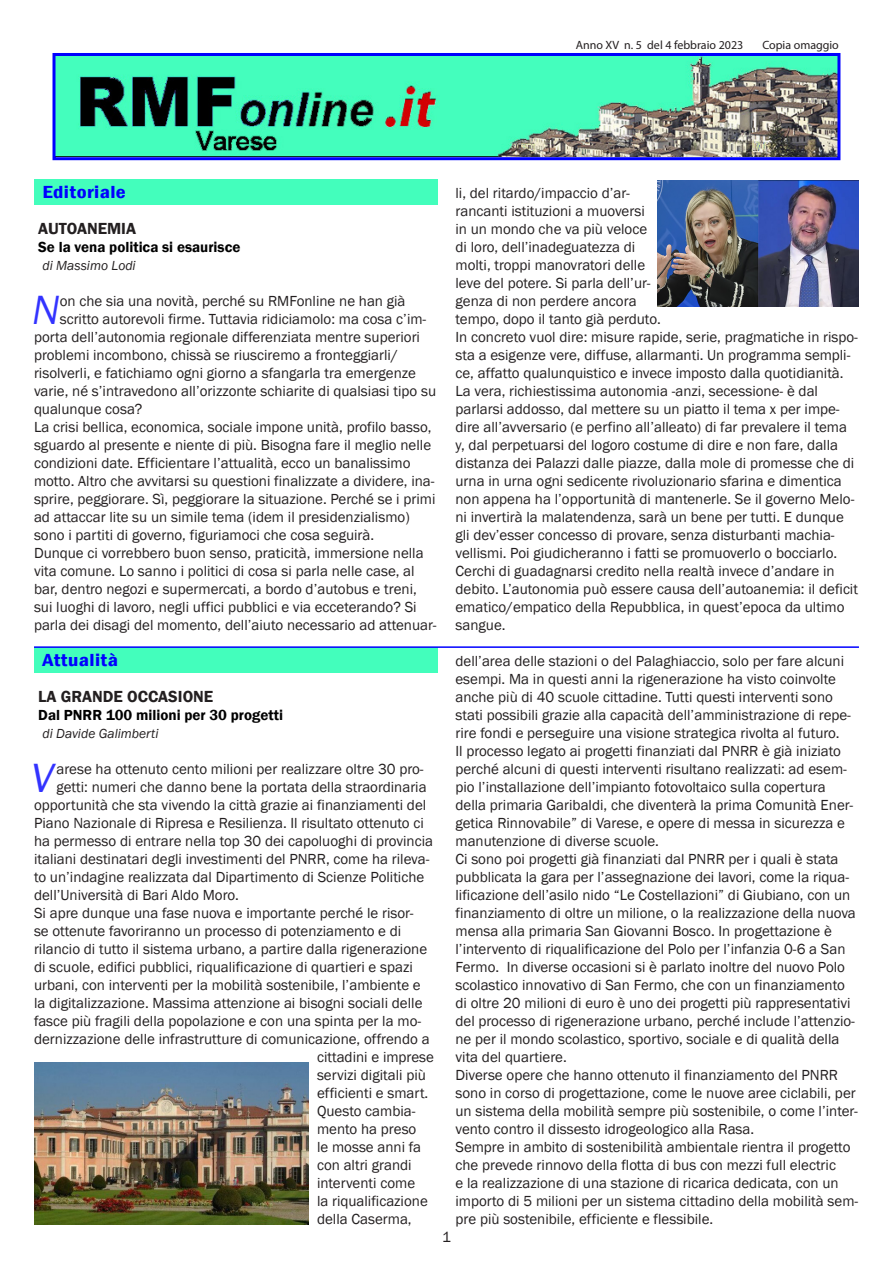
<style>
.page{position:relative;width:893px;height:1263px;background:#fff}
.page>*{position:absolute;margin:0;border:0;box-sizing:border-box;transform-origin:0 0}
.Corpo{font:italic 42px "Franklin Gothic";color:#33f}
.Normale{font:600 condensed 18px "Franklin Gothic";letter-spacing:.02em;color:#00f;scale:1.2 1}
.t1{font:600 16.5px "Franklin Gothic";color:#231f20}
.Corpo-2{font:15px/18px "Franklin Gothic";color:#231f20}
.t2{font:600 15px "Franklin Gothic";color:#000}
.t3{font:italic 13.5px "Franklin Gothic";color:#231f20}
.t4{font:12px "Myriad Pro";color:#231f20}
</style>
<div class="page">
<img style="left:657px;top:180px;width:202px;height:126px">
<img style="left:34px;top:1062px;width:274px;height:162px">
<img style="left:56px;top:57px;width:780px;height:99px">
<div style="left:52px;top:53px;width:788px;height:107px;border:3px solid #00f"></div>
<div style="left:34px;top:179px;width:404px;height:26px;background:#43febc"></div>
<div style="left:34px;top:647px;width:403px;height:26px;background:#43febc"></div>
<hr style="left:34px;top:646px;width:825px;height:2px;background:#00f">
<p class="t4" style="left:576px;top:38px;width:169px">Anno XV n. 5 del 4 febbraio 2023</p>
<p class="t4" style="left:762px;top:38px;width:78px">Copia omaggio</p>
<p class="Normale" style="left:43px;top:180px;width:71px">Editoriale</p>
<p class="t1" style="left:38px;top:218px;width:99px">AUTOANEMIA</p>
<p class="t2" style="left:38px;top:238px;width:204px">Se la vena politica si esaurisce</p>
<p class="t3" style="left:43px;top:257px;width:95px">di Massimo Lodi</p>
<p class="Corpo" style="left:32px;top:284px;width:29px">N</p>
<p class="Corpo-2" style="left:60px;top:292px;width:347px">on che sia una novità, perché su RMFonline ne han già</p>
<p class="Corpo-2" style="left:60px;top:310px;width:368px">scritto autorevoli firme. Tuttavia ridiciamolo: ma cosa c’im-</p>
<p class="Corpo-2" style="left:34px;top:328px;width:388px">porta dell’autonomia regionale differenziata mentre superiori</p>
<p class="Corpo-2" style="left:34px;top:346px;width:365px">problemi incombono, chissà se riusciremo a fronteggiarli/</p>
<p class="Corpo-2" style="left:34px;top:364px;width:384px">risolverli, e fatichiamo ogni giorno a sfangarla tra emergenze</p>
<p class="Corpo-2" style="left:34px;top:382px;width:404px">varie, né s’intravedono all’orizzonte schiarite di qualsiasi tipo su</p>
<p class="Corpo-2" style="left:34px;top:400px;width:110px">qualunque cosa?</p>
<p class="Corpo-2" style="left:34px;top:418px;width:403px">La crisi bellica, economica, sociale impone unità, profilo basso, sguardo al presente e niente di più. Bisogna fare il meglio nelle condizioni date. Efficientare l’attualità, ecco un banalissimo motto. Altro che avvitarsi su questioni finalizzate a dividere, ina&shy;sprire, peggiorare. Sì, peggiorare la situazione. Perché se i primi ad attaccar lite su un simile tema (idem il presidenzialismo) sono i partiti di governo, figuriamoci che cosa seguirà.</p>
<p class="Corpo-2" style="left:34px;top:544px;width:404px">Dunque ci vorrebbero buon senso, praticità, immersione nella vita comune. Lo sanno i politici di cosa si parla nelle case, al bar, dentro negozi e supermercati, a bordo d’autobus e treni, sui luoghi di lavoro, negli uffici pubblici e via ecceterando? Si parla dei disagi del momento, dell’aiuto necessario ad attenuar-</p>
<p class="Normale" style="left:43px;top:648px;width:64px">Attualità</p>
<p class="t1" style="left:38px;top:686px;width:176px">LA GRANDE OCCASIONE</p>
<p class="t2" style="left:38px;top:706px;width:246px">Dal PNRR 100 milioni per 30 progetti</p>
<p class="t3" style="left:43px;top:725px;width:117px">di Davide Galimberti</p>
<p class="Corpo" style="left:31px;top:752px;width:24px">V</p>
<p class="Corpo-2" style="left:56px;top:760px;width:369px">arese ha ottenuto cento milioni per realizzare oltre 30 pro-</p>
<p class="Corpo-2" style="left:56px;top:778px;width:372px">getti: numeri che danno bene la portata della straordinaria</p>
<p class="Corpo-2" style="left:34px;top:796px;width:394px">opportunità che sta vivendo la città grazie ai finanziamenti del</p>
<p class="Corpo-2" style="left:34px;top:814px;width:391px">Piano Nazionale di Ripresa e Resilienza. Il risultato ottenuto ci</p>
<p class="Corpo-2" style="left:34px;top:832px;width:401px">ha permesso di entrare nella top 30 dei capoluoghi di provincia</p>
<p class="Corpo-2" style="left:34px;top:850px;width:397px">italiani destinatari degli investimenti del PNRR, come ha rileva-</p>
<p class="Corpo-2" style="left:34px;top:868px;width:392px">to un’indagine realizzata dal Dipartimento di Scienze Politiche</p>
<p class="Corpo-2" style="left:34px;top:886px;width:206px">dell’Università di Bari Aldo Moro.</p>
<p class="Corpo-2" style="left:34px;top:904px;width:381px">Si apre dunque una fase nuova e importante perché le risor-</p>
<p class="Corpo-2" style="left:34px;top:922px;width:369px">se ottenute favoriranno un processo di potenziamento e di</p>
<p class="Corpo-2" style="left:34px;top:940px;width:395px">rilancio di tutto il sistema urbano, a partire dalla rigenerazione</p>
<p class="Corpo-2" style="left:34px;top:958px;width:380px">di scuole, edifici pubblici, riqualificazione di quartieri e spazi</p>
<p class="Corpo-2" style="left:34px;top:976px;width:388px">urbani, con interventi per la mobilità sostenibile, l’ambiente e</p>
<p class="Corpo-2" style="left:34px;top:994px;width:390px">la digitalizzazione. Massima attenzione ai bisogni sociali delle</p>
<p class="Corpo-2" style="left:34px;top:1012px;width:389px">fasce più fragili della popolazione e con una spinta per la mo-</p>
<p class="Corpo-2" style="left:34px;top:1030px;width:397px">dernizzazione delle infrastrutture di comunicazione, offrendo a</p>
<p class="Corpo-2" style="left:317px;top:1048px;width:119px">cittadini e imprese</p>
<p class="Corpo-2" style="left:317px;top:1066px;width:110px">servizi digitali più</p>
<p class="Corpo-2" style="left:317px;top:1084px;width:113px">efficienti e smart.</p>
<p class="Corpo-2" style="left:317px;top:1102px;width:112px">Questo cambia&shy;mento ha preso le mosse anni fa con altri grandi interventi come la riqualificazione della Caserma,</p>
<p class="Corpo-2" style="left:455px;top:184px;width:207px">li, del ritardo/impaccio d’ar&shy;rancanti istituzioni a muoversi<br>in un mondo che va più veloce di loro, dell’inadeguatezza di molti, troppi manovratori delle leve del potere. Si parla dell’ur&shy;genza di non perdere ancora tempo, dopo il tanto già perduto.</p>
<p class="Corpo-2" style="left:455px;top:328px;width:404px">In concreto vuol dire: misure rapide, serie, pragmatiche in rispo&shy;sta a esigenze vere, diffuse, allarmanti. Un programma sempli&shy;ce, affatto qualunquistico e invece imposto dalla quotidianità.<br>La vera, richiestissima autonomia -anzi, secessione- è dal parlarsi addosso, dal mettere su un piatto il tema x per impe&shy;dire all’avversario (e perfino all’alleato) di far prevalere il tema y, dal perpetuarsi del logoro costume di dire e non fare, dalla distanza dei Palazzi dalle piazze, dalla mole di promesse che di urna in urna ogni sedicente rivoluzionario sfarina e dimentica non appena ha l’opportunità di mantenerle. Se il governo Melo&shy;ni invertirà la malatendenza, sarà un bene per tutti. E dunque gli dev’esser concesso di provare, senza disturbanti machia&shy;vellismi. Poi giudicheranno i fatti se promuoverlo o bocciarlo.<br>Cerchi di guadagnarsi credito nella realtà invece d’andare in debito. L’autonomia può essere causa dell’autoanemia: il deficit ematico/empatico della Repubblica, in quest’epoca da ultimo sangue.</p>
<p class="Corpo-2" style="left:455px;top:652px;width:397px">dell’area delle stazioni o del Palaghiaccio, solo per fare alcuni esempi. Ma in questi anni la rigenerazione ha visto coinvolte anche più di 40 scuole cittadine. Tutti questi interventi sono stati possibili grazie alla capacità dell’amministrazione di repe&shy;rire fondi e perseguire una visione strategica rivolta al futuro.</p>
<p class="Corpo-2" style="left:455px;top:742px;width:399px">Il processo legato ai progetti finanziati dal PNRR è già iniziato perché alcuni di questi interventi risultano realizzati: ad esem&shy;pio l’installazione dell’impianto fotovoltaico sulla copertura della primaria Garibaldi, che diventerà la prima Comunità Ener&shy;getica Rinnovabile” di Varese, e opere di messa in sicurezza e manutenzione di diverse scuole.</p>
<p class="Corpo-2" style="left:455px;top:850px;width:402px">Ci sono poi progetti già finanziati dal PNRR per i quali è stata pubblicata la gara per l’assegnazione dei lavori, come la riqua&shy;lificazione dell’asilo nido “Le Costellazioni” di Giubiano, con un finanziamento di oltre un milione, o la realizzazione della nuova mensa alla primaria San Giovanni Bosco. In progettazione è l’intervento di riqualificazione del Polo per l’infanzia 0-6 a San Fermo. In diverse occasioni si è parlato inoltre del nuovo Polo scolastico innovativo di San Fermo, che con un finanziamento di oltre 20 milioni di euro è uno dei progetti più rappresentativi del processo di rigenerazione urbano, perché include l’attenzio&shy;ne per il mondo scolastico, sportivo, sociale e di qualità della vita del quartiere.</p>
<p class="Corpo-2" style="left:455px;top:1066px;width:404px">Diverse opere che hanno ottenuto il finanziamento del PNRR sono in corso di progettazione, come le nuove aree ciclabili, per un sistema della mobilità sempre più sostenibile, o come l’inter&shy;vento contro il dissesto idrogeologico alla Rasa.</p>
<p class="Corpo-2" style="left:455px;top:1138px;width:404px">Sempre in ambito di sostenibilità ambientale rientra il progetto che prevede rinnovo della flotta di bus con mezzi full electric<br>e la realizzazione di una stazione di ricarica dedicata, con un importo di 5 milioni per un sistema cittadino della mobilità sem&shy;pre più sostenibile, efficiente e flessibile.</p>
<p class="Corpo-2" style="left:442px;top:1228px;width:10px">1</p>
</div>
